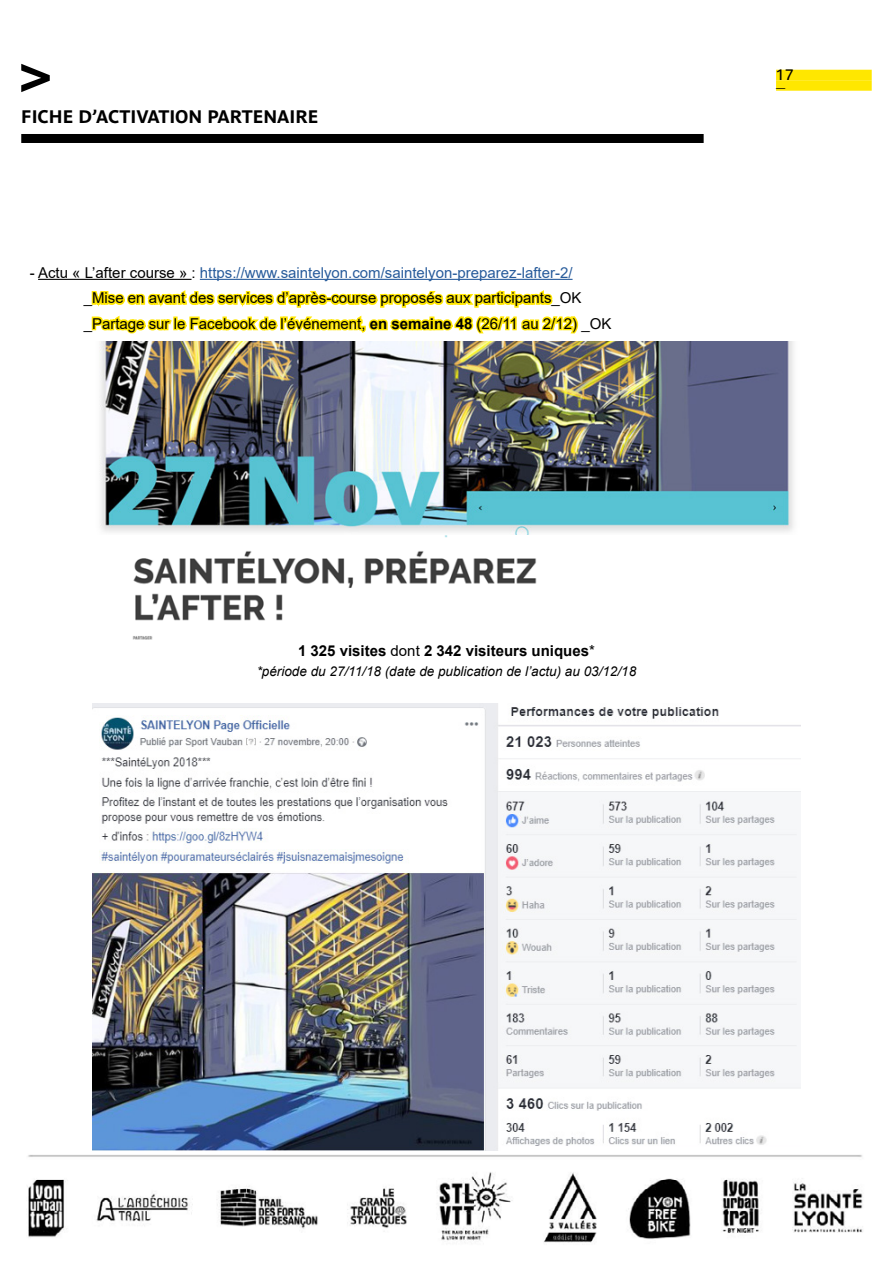
<style>
.page{position:relative;width:893px;height:1263px;background:#fff}
.page>*{position:absolute;margin:0;border:0;box-sizing:border-box;transform-origin:0 0}
.t1{font:700 18px "Parisine Pro";color:#000}
.t2{font:15px/25.5px "Arial";color:#000}
.t3{font:700 15px "Arial";color:#000}
.t4{font:15px "Parisine Pro";color:#000}
.t5{font:italic 13.5px "Arial";color:#000}
.t6{font:9px "Parisine Pro";color:#000}
.s1{color:#275b9b}
.s2{font-weight:700}
.s3{font-weight:400}
</style>
<div class="page">
<div style="left:776px;top:70px;width:96px;height:10px;background:#ffe700"></div>
<div style="left:776px;top:80px;width:96px;height:11px;background:#ffe700"></div>
<div style="left:21px;top:134px;width:683px;height:9px;background:#000"></div>
<svg style="left:21px;top:64px;width:29px;height:28px"></svg>
<img style="left:27px;top:1155px;width:836px;height:88px">
<img style="left:132px;top:535px;width:405px;height:105px">
<img style="left:99px;top:341px;width:695px;height:194px">
<img style="left:92px;top:704px;width:709px;height:446px">
<hr style="left:38px;top:279px;width:154px;height:1px;background:#000">
<svg style="left:90px;top:278px;width:489px;height:56px"></svg>
<p class="t1" style="left:21px;top:103px;width:299px">FICHE D’ACTIVATION PARTENAIRE</p>
<p class="t2" style="left:84px;top:260px;width:529px;text-indent:-54px">- Actu « L’after course » : <span class="s1">https://www.saintelyon.com/saintelyon-preparez-lafter-2/ </span>_Mise en avant des services d’après-course proposés aux participants_OK _Partage sur le Facebook de l’événement, <span class="s2">en semaine 48</span> (26/11 au 2/12) _OK</p>
<p class="t3" style="left:298px;top:640px;width:298px">1 325 visites <span class="s3">dont</span> 2 342 visiteurs uniques<span class="s3">*</span></p>
<p class="t5" style="left:257px;top:662px;width:381px">*période du 27/11/18 (date de publication de l’actu) au 03/12/18</p>
<p class="t4" style="left:776px;top:64px;width:19px">17</p>
<p class="t6" style="left:776px;top:81px;width:11px">—</p>
</div>
